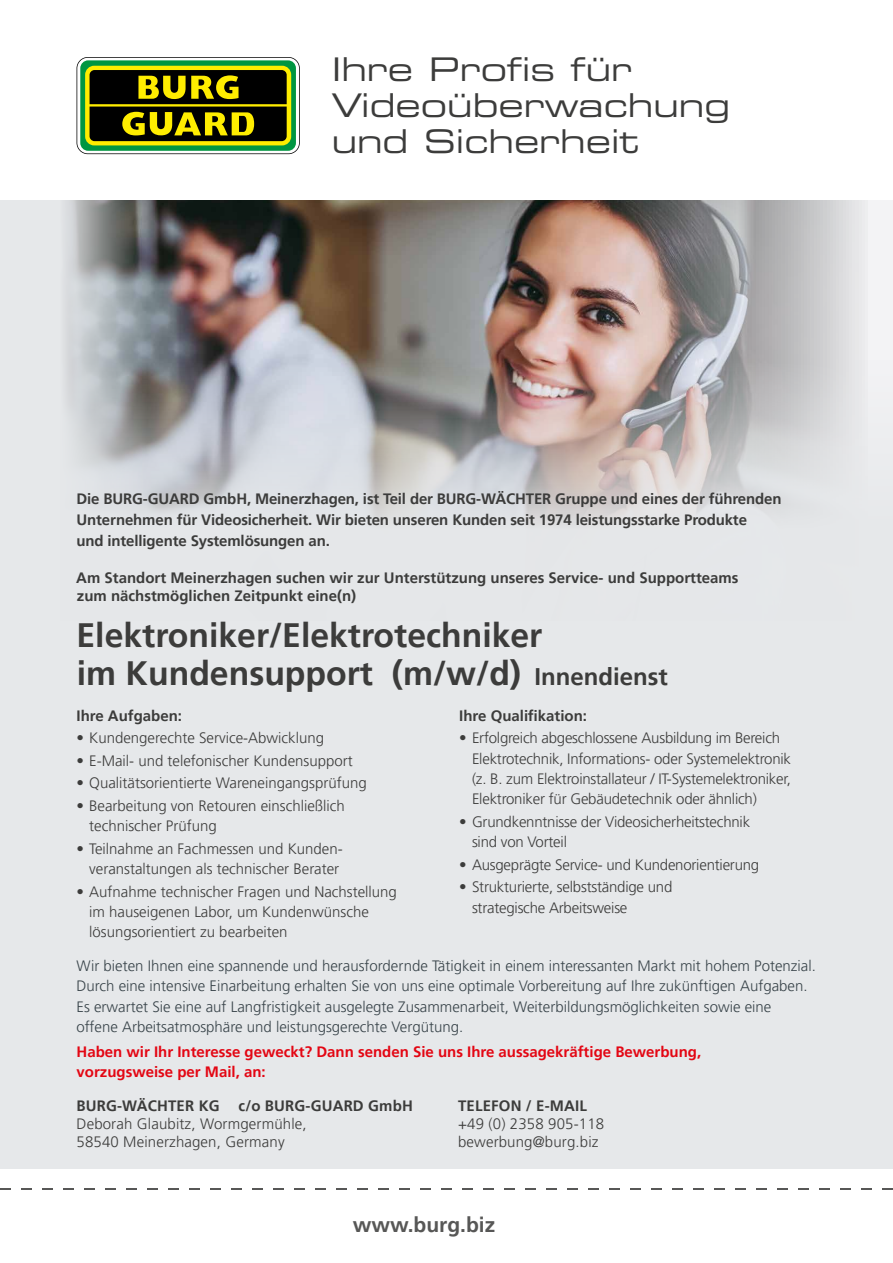
<style>
.page{position:relative;width:893px;height:1263px;background:#fff}
.page>*{position:absolute;margin:0;border:0;box-sizing:border-box;transform-origin:0 0}
.t1{font:700 33.75px/37.5px "Frutiger LT Pro";color:#3c3c3b}
.t2{font:32.7px/35.8px "Eurostile LT Std Ex 2";color:#3c3c3b}
.t3{font:700 21px "Frutiger LT Pro";color:#575756}
.t4{font:300 15px/20.4px "Frutiger LT Pro";color:#3c3c3b}
.t5{font:300 15px/20.4px "Frutiger LT Pro";color:#39444a}
.t6{font:700 15px/21px "Frutiger LT Pro";letter-spacing:-.01em;color:#3c3c3b}
.t7{font:700 15px/20.4px "Frutiger LT Pro";color:#e30613}
.t8{font:700 15px "Frutiger LT Pro";letter-spacing:.01em;color:#3c3c3b}
.s1{font-size:24px}
</style>
<div class="page">
<div style="left:0;top:201px;width:893px;height:968px;background:#e6e8ea"></div>
<div style="left:0;top:201px;width:893px;height:420px;background:#f3f3f5"></div>
<img style="left:164px;top:201px;width:704px;height:420px">
<svg style="left:0;top:201px;width:164px;height:420px;fill:#e5e7e9"></svg>
<svg style="left:77px;top:57px;width:223px;height:97px;background:#5c6c1e"></svg>
<h2 class="t2" style="left:332px;top:51px;width:400px">Ihre Profis für<br>Videoüberwachung und Sicherheit</h2>
<p class="t6" style="left:77px;top:489px;width:706px">Die BURG-GUARD GmbH, Meinerzhagen, ist Teil der BURG-WÄCHTER Gruppe und eines der führenden<br>Unternehmen für Videosicherheit. Wir bieten unseren Kunden seit 1974 leistungsstarke Produkte<br>und intelligente Systemlösungen an.</p>
<p class="t6" style="left:76px;top:569px;width:664px;line-height:18px">Am Standort Meinerzhagen suchen wir zur Unterstützung unseres Service- und Supportteams zum nächstmöglichen Zeitpunkt eine(n)</p>
<h1 class="t1" style="left:77px;top:617px;width:593px">Elektroniker/Elektrotechniker<br>im Kundensupport (m/w/d) <span class="s1">Innendienst</span></h1>
<p class="t6" style="left:77px;top:705px;width:107px">Ihre Aufgaben:</p>
<p class="t4" style="left:77px;top:728px;width:249px">• Kundengerechte Service-Abwicklung</p>
<p class="t4" style="left:77px;top:750px;width:278px">• E-Mail- und telefonischer Kundensupport</p>
<p class="t4" style="left:77px;top:773px;width:292px">• Qualitätsorientierte Wareneingangsprüfung</p>
<p class="t4" style="left:89px;top:795px;width:257px;text-indent:-13px">• Bearbeitung von Retouren einschließlich technischer Prüfung</p>
<p class="t4" style="left:77px;top:838px;width:268px;text-align:right">• Teilnahme an Fachmessen und Kunden&shy;veranstaltungen als technischer Berater</p>
<p class="t4" style="left:89px;top:881px;width:309px;text-indent:-13px">• Aufnahme technischer Fragen und Nachstellung im hauseigenen Labor, um Kundenwünsche lösungsorientiert zu bearbeiten</p>
<p class="t6" style="left:459px;top:705px;width:129px">Ihre Qualifikation:</p>
<p class="t4" style="left:472px;top:728px;width:321px;text-indent:-13px">• Erfolgreich abgeschlossene Ausbildung im Bereich Elektrotechnik, Informations- oder Systemelektronik (z. B. zum Elektroinstallateur / IT-Systemelektroniker, Elektroniker für Gebäudetechnik oder ähnlich)</p>
<p class="t4" style="left:472px;top:812px;width:280px;text-indent:-13px">• Grundkenntnisse der Videosicherheitstechnik sind von Vorteil</p>
<p class="t4" style="left:459px;top:854px;width:302px">• Ausgeprägte Service- und Kundenorientierung</p>
<p class="t4" style="left:472px;top:877px;width:202px;text-indent:-13px">• Strukturierte, selbstständige und strategische Arbeitsweise</p>
<p class="t5" style="left:77px;top:955px;width:741px">Wir bieten Ihnen eine spannende und herausfordernde Tätigkeit in einem interessanten Markt mit hohem Potenzial.<br>Durch eine intensive Einarbeitung erhalten Sie von uns eine optimale Vorbereitung auf Ihre zukünftigen Aufgaben.<br>Es erwartet Sie eine auf Langfristigkeit ausgelegte Zusammenarbeit, Weiterbildungsmöglichkeiten sowie eine offene Arbeitsatmosphäre und leistungsgerechte Vergütung.</p>
<p class="t7" style="left:77px;top:1041px;width:626px">Haben wir Ihr Interesse geweckt? Dann senden Sie uns Ihre aussagekräftige Bewerbung, vorzugsweise per Mail, an:</p>
<p class="t8" style="left:77px;top:1097px;width:145px">BURG-WÄCHTER KG</p>
<p class="t8" style="left:239px;top:1097px;width:176px">c/o BURG-GUARD GmbH</p>
<p class="t4" style="left:77px;top:1115px;width:232px;line-height:18px">Deborah Glaubitz, Wormgermühle,<br>58540 Meinerzhagen, Germany</p>
<p class="t8" style="left:458px;top:1097px;width:130px">TELEFON / E-MAIL</p>
<p class="t4" style="left:458px;top:1115px;width:148px;line-height:18px">+49 (0) 2358 905-118 bewerbung@burg.biz</p>
<h3 class="t3" style="left:353px;top:1212px;width:144px">www.burg.biz</h3>
</div>
